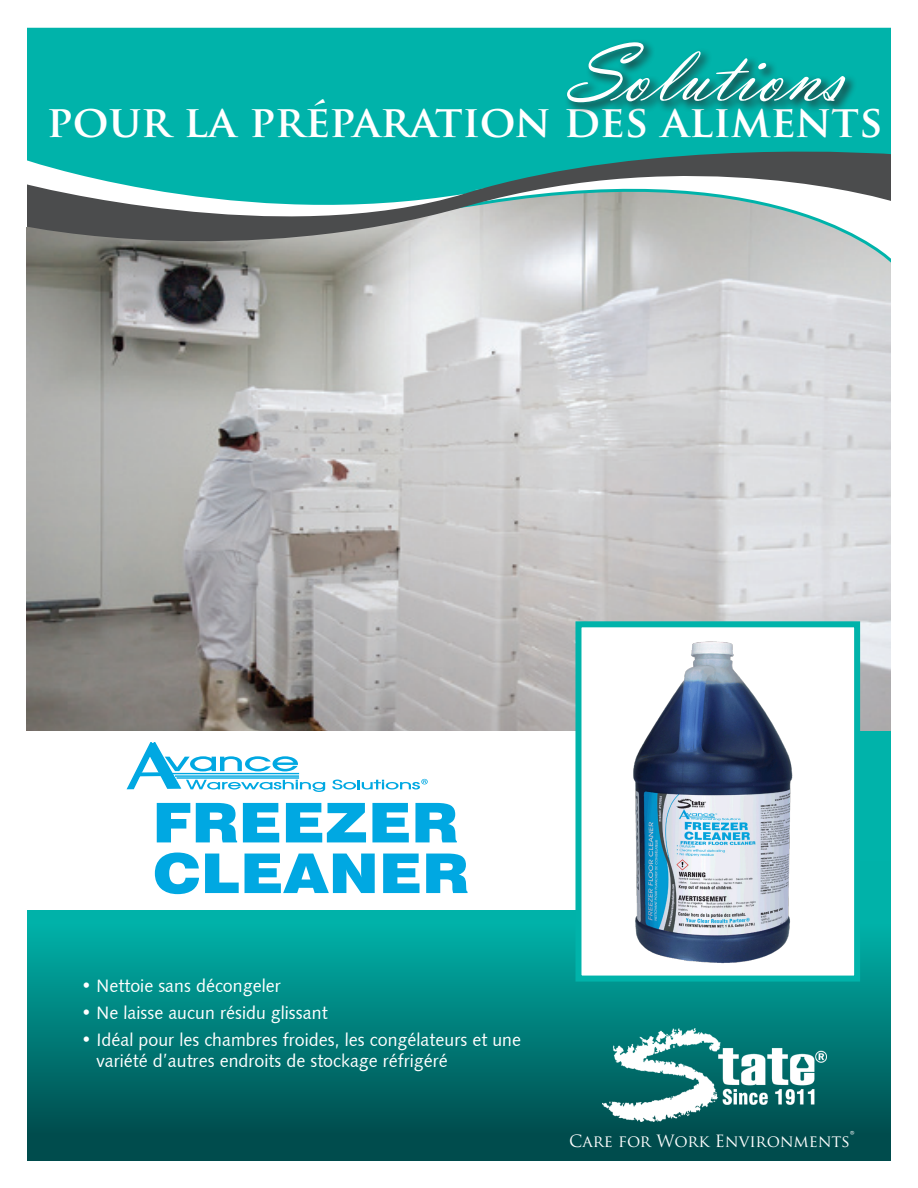
<style>
.page{position:relative;width:918px;height:1188px;background:#fff}
.page>*{position:absolute;margin:0;border:0;box-sizing:border-box;transform-origin:0 0}
.t1{font:85.5px "Vladimir Scr D";color:#fff}
.t2{font:700 43.5px "Trajan Pro";color:#fff}
.t3{font:18px "Humanist 531 BT Roman A";color:#fff}
.t4{font:16.5px "Trajan Pro";color:#fff}
.s1{font-size:21px}
</style>
<div class="page">
<div style="left:27px;top:862px;width:864px;height:299px;background:linear-gradient(to bottom,#00c4b9,#004648)"></div>
<div style="left:7px;top:724px;width:568px;height:186px;background:#fff"></div>
<svg style="left:127px;top:743px;width:198px;height:49px"></svg>
<svg style="left:157px;top:803px;width:33px;height:39px"></svg>
<svg style="left:196px;top:803px;width:41px;height:39px"></svg>
<svg style="left:243px;top:803px;width:36px;height:39px"></svg>
<svg style="left:286px;top:803px;width:80px;height:39px"></svg>
<svg style="left:372px;top:803px;width:37px;height:39px"></svg>
<svg style="left:415px;top:803px;width:42px;height:39px"></svg>
<svg style="left:155px;top:853px;width:44px;height:41px"></svg>
<svg style="left:205px;top:854px;width:34px;height:39px"></svg>
<svg style="left:245px;top:854px;width:130px;height:39px"></svg>
<svg style="left:383px;top:854px;width:37px;height:39px"></svg>
<svg style="left:426px;top:854px;width:42px;height:39px"></svg>
<svg style="left:332px;top:779px;width:96px;height:11px"></svg>
<img style="left:27px;top:270px;width:864px;height:460px">
<div style="left:575px;top:621px;width:285px;height:361px;background:#fff;border:6px solid #00b3aa"></div>
<img style="left:603px;top:1028px;width:224px;height:93px">
<div style="left:27px;top:28px;width:864px;height:109px;background:#00b3aa"></div>
<svg style="left:27px;top:137px;width:864px;height:133px;background:#70a9a5"></svg>
<img style="left:633px;top:641px;width:160px;height:322px">
<div style="left:564px;top:39px;width:293px;height:76px;background:#231f20;opacity:.75"></div>
<p class="t1" style="left:567px;top:24px;width:279px">Solutions</p>
<p class="t2" style="left:47px;top:95px;width:837px">POUR LA PRÉPARATION DES ALIMENTS</p>
<p class="t3" style="left:81px;top:975px;width:201px">• Nettoie sans décongeler</p>
<p class="t3" style="left:81px;top:1002px;width:248px">• Ne laisse aucun résidu glissant</p>
<p class="t3" style="left:81px;top:1029px;width:442px">• Idéal pour les chambres froides, les congélateurs et une</p>
<p class="t3" style="left:96px;top:1050px;width:353px">variété d’autres endroits de stockage réfrigéré</p>
<p class="t4" style="left:569px;top:1130px;width:287px">Care for Work Environments<span class="s1">®</span></p>
</div>
